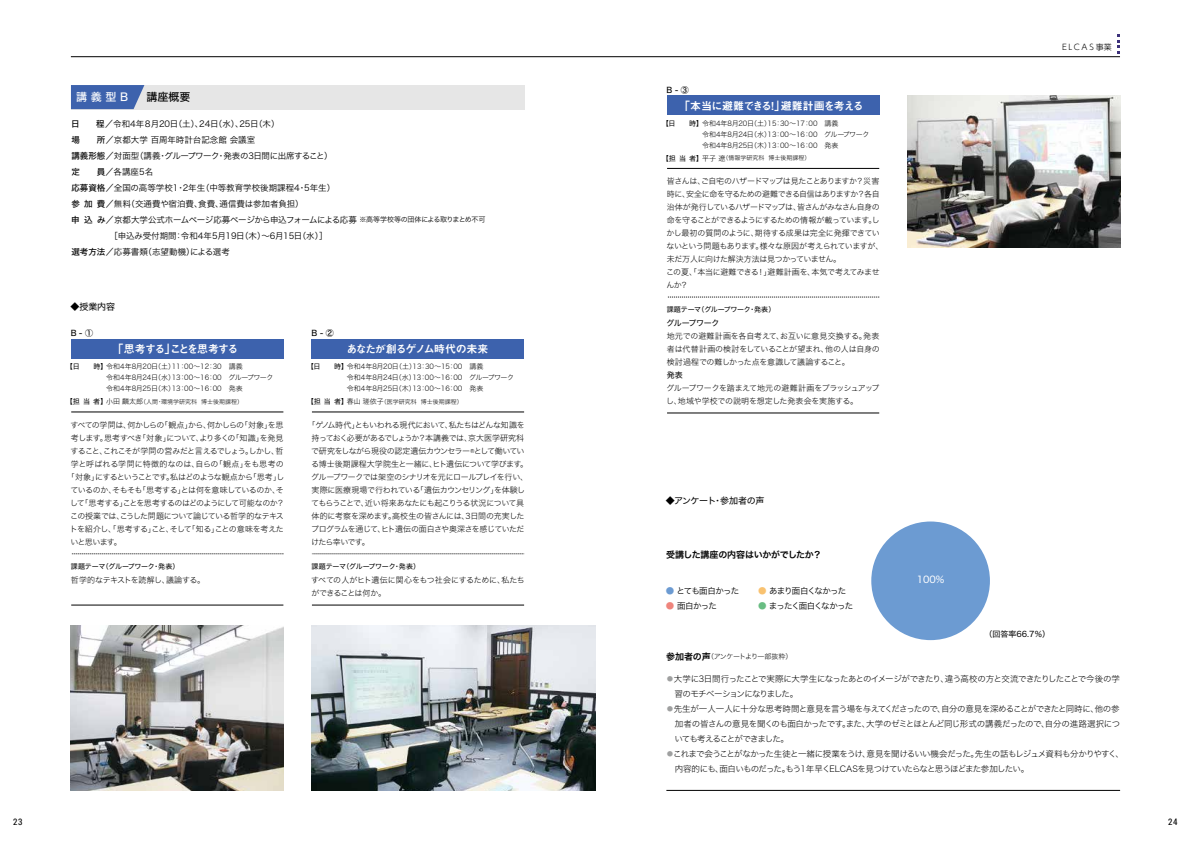
<style>
.page{position:relative;width:1191px;height:842px;background:#fff}
.page>*{position:absolute;margin:0;border:0;box-sizing:border-box;transform-origin:0 0}
.t1{font:11px "Midashi Go Pr 6 MB31";letter-spacing:-.08em;color:#fff}
.t2{font:11px "Midashi Go Pr 6 MB31";letter-spacing:-.055em;color:#fff}
.t3{font:11px "Hira Kaku Std W5";color:#fff}
.t4{font:11px "Hira Kaku Std W5";color:#000}
.t5{font:9.5px "Hira Kaku Std W4";color:#fff}
.t6{font:9px "Hira Kaku Std W6";letter-spacing:-.03em;color:#000}
.t7{font:9px "Hira Kaku Std W4";letter-spacing:-.03em;color:#000}
.t8{font:9px "Roboto Condensed";color:#000}
.t9{font:8.5px/15px "Hiragino Sans W2";letter-spacing:-.075em;color:#000}
.t10{font:8.5px/16px "Hira Kaku Std W3";color:#000}
.t11{font:8.5px "Hira Kaku Std W3";letter-spacing:-.11em;color:#000}
.t12{font:8.5px "Hira Kaku Std W3";letter-spacing:-.09em;color:#000}
.t13{font:8.5px "Hira Kaku Std W3";letter-spacing:-.085em;color:#000}
.t14{font:8.5px "Hira Kaku Std W3";letter-spacing:-.025em;color:#000}
.t15{font:8px/13px "Hira Kaku Std W2";letter-spacing:-.055em;color:#000}
.t16{font:8px "Hira Kaku Std W2";letter-spacing:-.085em;color:#000}
.t17{font:8px/13px "Hira Kaku Std W2";letter-spacing:-.025em;color:#000}
.t18{font:8px "Hira Kaku Std W2";letter-spacing:-.08em;color:#000}
.t19{font:8px "Hira Kaku Std W2";letter-spacing:-.035em;color:#000}
.t20{font:8px "Hira Kaku Std W2";letter-spacing:-.075em;color:#000}
.t21{font:8px "Hira Kaku Std W2";letter-spacing:-.005em;color:#000}
.t22{font:8px "Hira Kaku Std W4";letter-spacing:-.005em;color:#000}
.t23{font:8px "Hira Kaku Std W5";color:#000}
.t24{font:8px "Hira Kaku Std W4";letter-spacing:-.05em;color:#000}
.t25{font:300 8px "UD Shin Go Pr 6";letter-spacing:.205em;color:#000}
.t26{font:7px/11px "Hira Kaku Std W2";color:#000}
.t27{font:7px "Hira Kaku Std W4";letter-spacing:-.03em;color:#000}
.t28{font:7px "Hira Kaku Std W2";letter-spacing:-.09em;color:#000}
.t29{font:6px "Hira Kaku Std W2";color:#000}
.s1{font-family:"Hira Kaku Std W5"}
.s2{font-size:7px}
.s3{font-family:"Hira Kaku Std W4"}
.s4{font-family:"Hira Kaku Std W4";font-size:7px}
.s5{color:#6c9bd2}
.s6{color:#ef857d}
.s7{color:#f9c270}
.s8{color:#69bd83}
.s9{font-family:"Hira Kaku Std W6";font-size:9px}
.s10{color:#9fa0a0}
</style>
<div class="page">
<div style="left:71px;top:85px;width:453px;height:24px;background:#e6e6e6"></div>
<svg style="left:71px;top:85px;width:73px;height:24px;background:#486bb0"></svg>
<hr style="left:71px;top:412px;width:212px;height:1px;background:#000">
<svg style="left:72px;top:554px;width:211px;height:1px"></svg>
<hr style="left:71px;top:605px;width:212px;height:1px;background:#000">
<div style="left:71px;top:339px;width:212px;height:20px;background:#3d62ad"></div>
<hr style="left:667px;top:168px;width:212px;height:1px;background:#000">
<svg style="left:667px;top:297px;width:212px;height:1px"></svg>
<hr style="left:667px;top:413px;width:212px;height:1px;background:#000">
<div style="left:666px;top:96px;width:213px;height:19px;background:#3d62ad"></div>
<hr style="left:312px;top:412px;width:212px;height:1px;background:#000">
<svg style="left:312px;top:554px;width:212px;height:1px"></svg>
<hr style="left:312px;top:605px;width:212px;height:1px;background:#000">
<div style="left:311px;top:339px;width:213px;height:20px;background:#3d62ad"></div>
<hr style="left:71px;top:57px;width:1049px;height:1px;background:#000">
<svg style="left:1117px;top:34px;width:3px;height:20px"></svg>
<img style="left:312px;top:626px;width:283px;height:165px">
<img style="left:71px;top:626px;width:212px;height:165px">
<img style="left:907px;top:96px;width:213px;height:151px">
<div style="left:871px;top:521px;width:119px;height:119px;background:#6c9bd2;border-radius:59px"></div>
<hr style="left:666px;top:790px;width:454px;height:1px;background:#000">
<h1 class="t3" style="left:76px;top:89px;width:54px">講 義 型 B</h1>
<h1 class="t4" style="left:146px;top:89px;width:45px">講座概要</h1>
<p class="t10" style="left:71px;top:115px;width:416px"><span class="s1">日　　程</span>／令和4年８月20日（土）、24日（水）、25日（木）<br><span class="s1">場　　所</span>／京都大学 百周年時計台記念館 会議室<br><span class="s1">講義形態</span>／対面型（講義・グループワーク・発表の3日間に出席すること）<br><span class="s1">定　　員</span>／各講座5名<br><span class="s1">応募資格</span>／全国の高等学校1・2年生（中等教育学校後期課程4・5年生）<br><span class="s1">参加費</span>／無料（交通費や宿泊費、食費、通信費は参加者負担）<br><span class="s1">申込み</span>／京都大学公式ホームページ応募ページから申込フォームによる応募 <span class="s2">※高等学校等の団体による取りまとめ不可</span>　　　　　［申込み受付期間：令和4年5月19日（木）～6月15日（水）］<br><span class="s1">選考方法</span>／応募書類（志望動機）による選考</p>
<p class="t7" style="left:70px;top:299px;width:46px">◆授業内容</p>
<p class="t23" style="left:71px;top:327px;width:24px">B - ①</p>
<p class="t23" style="left:311px;top:327px;width:24px">B - ②</p>
<h1 class="t1" style="left:113px;top:340px;width:127px">「思考する」ことを思考する</h1>
<h1 class="t1" style="left:346px;top:340px;width:143px">あなたが創るゲノム時代の未来</h1>
<p class="t26" style="left:106px;top:361px;width:169px;text-indent:-40px"><span class="s3">【日　　時】</span>令和4年8月20日（土）11：00～12：30　講義<br>令和4年8月24日（水）13：00～16：00　グループワーク令和4年8月25日（木）13：00～16：00　発表</p>
<p class="t29" style="left:66px;top:397px;width:179px"><span class="s4">【担当者】</span><span class="s2">小田 麟太郎</span>（人間・環境学研究科 博士後期課程）</p>
<p class="t26" style="left:347px;top:361px;width:169px;text-indent:-40px"><span class="s3">【日　　時】</span>令和4年8月20日（土）13：30～15：00　講義<br>令和4年8月24日（水）13：00～16：00　グループワーク令和4年8月25日（木）13：00～16：00　発表</p>
<p class="t29" style="left:307px;top:397px;width:158px"><span class="s4">【担当者】</span><span class="s2">春山 瑳依子</span>（医学研究科 博士後期課程）</p>
<p class="t18" style="left:71px;top:418px;width:214px">すべての学問は、何かしらの「観点」から、何かしらの「対象」を思</p>
<p class="t15" style="left:71px;top:431px;width:214px">考します。思考すべき「対象」について、より多くの「知識」を発見</p>
<p class="t20" style="left:71px;top:444px;width:214px">すること、これこそが学問の営みだと言えるでしょう。しかし、哲</p>
<p class="t21" style="left:71px;top:457px;width:214px">学と呼ばれる学問に特徴的なのは、自らの「観点」をも思考の</p>
<p class="t16" style="left:67px;top:470px;width:219px">「対象」にするということです。私はどのような観点から「思考」し</p>
<p class="t15" style="left:70px;top:483px;width:215px">ているのか、そもそも「思考する」とは何を意味しているのか、そ</p>
<p class="t16" style="left:70px;top:496px;width:216px">して「思考する」ことを思考するのはどのようにして可能なのか？</p>
<p class="t15" style="left:70px;top:509px;width:215px">この授業では、こうした問題について論じている哲学的なテキス</p>
<p class="t19" style="left:70px;top:522px;width:215px">トを紹介し、「思考する」こと、そして「知る」ことの意味を考えた</p>
<p class="t15" style="left:71px;top:535px;width:53px">いと思います。</p>
<p class="t27" style="left:71px;top:561px;width:110px">課題テーマ（グループワーク・発表）</p>
<p class="t15" style="left:71px;top:573px;width:136px">哲学的なテキストを読解し、議論する。</p>
<p class="t15" style="left:311px;top:418px;width:219px;text-indent:-3px">「ゲノム時代」ともいわれる現代において、私たちはどんな知識を持っておく必要があるでしょうか？本講義では、京大医学研究科で研究をしながら現役の認定遺伝カウンセラー®として働いている博士後期課程大学院生と一緒に、ヒト遺伝について学びます。グループワークでは架空のシナリオを元にロールプレイを行い、実際に医療現場で行われている「遺伝カウンセリング」を体験してもらうことで、近い将来あなたにも起こりうる状況について具体的に考察を深めます。高校生の皆さんには、3日間の充実したプログラムを通じて、ヒト遺伝の面白さや奥深さを感じていただけたら幸いです。</p>
<p class="t27" style="left:311px;top:561px;width:110px">課題テーマ（グループワーク・発表）</p>
<p class="t15" style="left:311px;top:573px;width:215px">すべての人がヒト遺伝に関心をもつ社会にするために、私たちができることは何か。</p>
<p class="t23" style="left:666px;top:83px;width:24px">B - ③</p>
<h1 class="t2" style="left:679px;top:97px;width:186px">「本当に避難できる！」避難計画を考える</h1>
<p class="t26" style="left:702px;top:117px;width:169px;text-indent:-40px"><span class="s3">【日　　時】</span>令和4年8月20日（土）15：30～17：00　講義<br>令和4年8月24日（水）13：00～16：00　グループワーク令和4年8月25日（木）13：00～16：00　発表</p>
<p class="t29" style="left:662px;top:153px;width:150px"><span class="s4">【担当者】</span><span class="s2">平子 遼</span>（情報学研究科 博士後期課程）</p>
<p class="t15" style="left:666px;top:174px;width:219px">皆さんは、ご自宅のハザードマップは見たことありますか？災害時に、安全に命を守るための避難できる自信はありますか？各自治体が発行しているハザードマップは、皆さんがみなさん自身の命を守ることができるようにするための情報が載っています。しかし最初の質問のように、期待する成果は完全に発揮できていないという問題もあります。様々な原因が考えられていますが、未だ万人に向けた解決方法は見つかっていません。<br>この夏、「本当に避難できる！」避難計画を、本気で考えてみませんか？</p>
<p class="t27" style="left:666px;top:304px;width:110px">課題テーマ（グループワーク・発表）</p>
<p class="t24" style="left:666px;top:316px;width:54px">グループワーク</p>
<p class="t15" style="left:666px;top:329px;width:214px;text-align:justify">地元での避難計画を各自考えて、お互いに意見交換する。発表者は代替計画の検討をしていることが望まれ、他の人は自身の検討過程での難しかった点を意識して議論すること。</p>
<p class="t22" style="left:666px;top:368px;width:18px">発表</p>
<p class="t17" style="left:666px;top:381px;width:215px">グループワークを踏まえて地元の避難計画をブラッシュアップし、地域や学校での説明を想定した発表会を実施する。</p>
<p class="t7" style="left:666px;top:494px;width:100px">◆アンケート・参加者の声</p>
<p class="t6" style="left:666px;top:547px;width:157px">受講した講座の内容はいかがでしたか？</p>
<p class="t13" style="left:666px;top:584px;width:75px"><span class="s5">●</span> とても面白かった</p>
<p class="t14" style="left:666px;top:599px;width:53px"><span class="s6">●</span> 面白かった</p>
<p class="t12" style="left:758px;top:584px;width:90px"><span class="s7">●</span> あまり面白くなかった</p>
<p class="t11" style="left:758px;top:599px;width:97px"><span class="s8">●</span> まったく面白くなかった</p>
<p class="t5" style="left:916px;top:573px;width:29px">100%</p>
<p class="t25" style="left:1062px;top:40px;width:51px">ELCAS事業</p>
<p class="t22" style="left:984px;top:628px;width:67px">（回答率66.7％）</p>
<p class="t28" style="left:666px;top:651px;width:128px"><span class="s9">参加者の声</span>（アンケートより一部抜粋）</p>
<p class="t9" style="left:674px;top:671px;width:447px;text-indent:-9px"><span class="s10">●</span>大学に3日間行ったことで実際に大学生になったあとのイメージができたり、違う高校の方と交流できたりしたことで今後の学習のモチベーションになりました。</p>
<p class="t9" style="left:674px;top:701px;width:447px;text-align:justify;text-indent:-9px"><span class="s10">●</span>先生が一人一人に十分な思考時間と意見を言う場を与えてくださったので、自分の意見を深めることができたと同時に、他の参加者の皆さんの意見を聞くのも面白かったです。また、大学のゼミとほとんど同じ形式の講義だったので、自分の進路選択についても考えることができました。</p>
<p class="t9" style="left:674px;top:746px;width:451px;text-indent:-9px"><span class="s10">●</span>これまで会うことがなかった生徒と一緒に授業をうけ、意見を聞けるいい機会だった。先生の話もレジュメ資料も分かりやすく、内容的にも、面白いものだった。もう1年早くELCASを見つけていたらなと思うほどまた参加したい。</p>
<p class="t8" style="left:13px;top:815px;width:11px">23</p>
<p class="t8" style="left:1168px;top:815px;width:11px">24</p>
</div>
